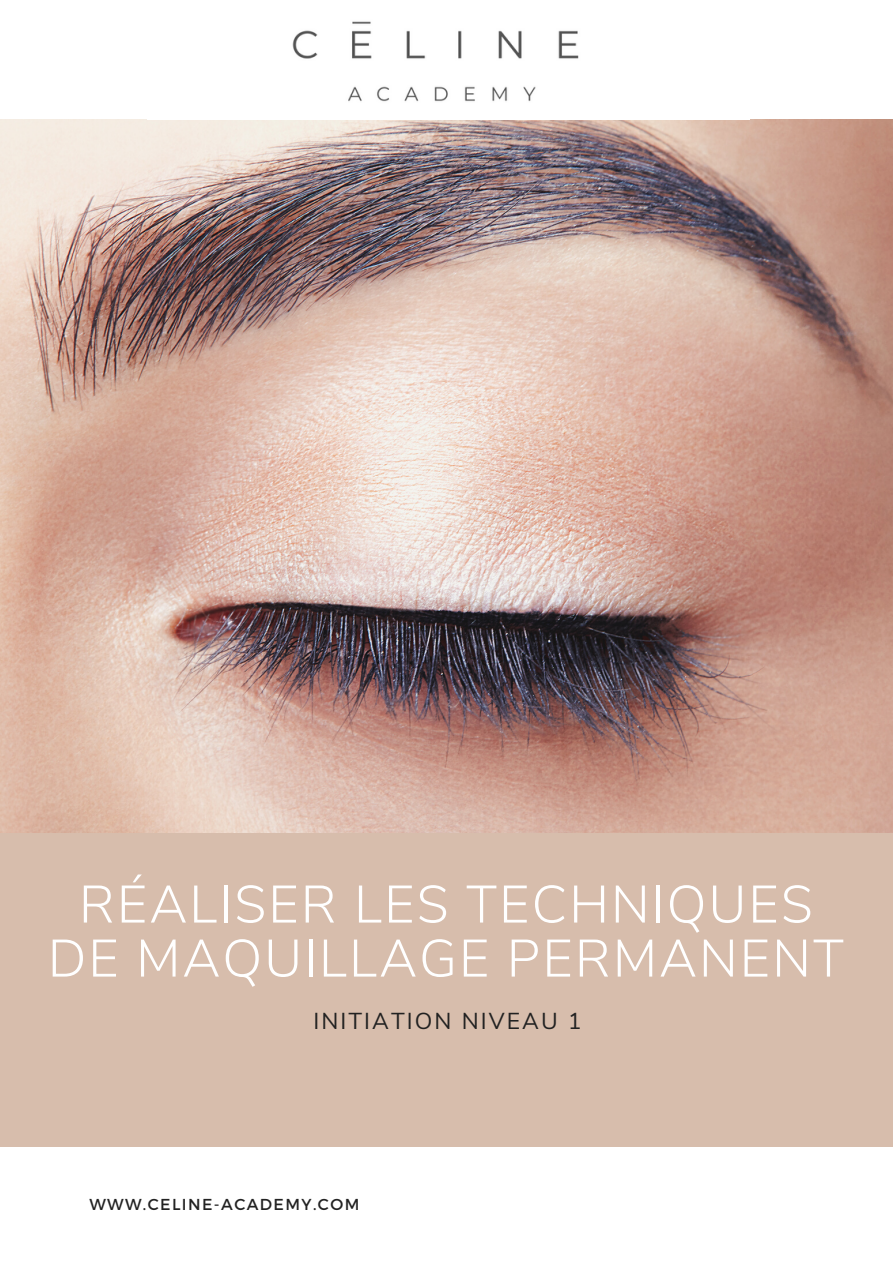
<style>
.page{position:relative;width:893px;height:1264px;background:#fff}
.page>*{position:absolute;margin:0;border:0;box-sizing:border-box;transform-origin:0 0}
.t1{font:300 52.5px "Nunito Sans";letter-spacing:.04em;color:#fff}
.t2{font:23.1px "Nunito Sans";letter-spacing:.09em;color:#222}
.t3{font:15.9px "Montserrat";letter-spacing:.09em;color:#222}
</style>
<div class="page">
<div style="left:0;top:826px;width:892px;height:320px;background:#d7bdac"></div>
<img style="left:0;top:120px;width:892px;height:712px">
<img style="left:292px;top:21px;width:287px;height:81px">
<p class="t1" style="left:79px;top:869px;width:735px">RÉALISER LES TECHNIQUES</p>
<p class="t1" style="left:48px;top:923px;width:797px">DE MAQUILLAGE PERMANENT</p>
<p class="t2" style="left:313px;top:1005px;width:270px">INITIATION NIVEAU 1</p>
<p class="t3" style="left:89px;top:1193px;width:271px">WWW.CELINE-ACADEMY.COM</p>
</div>
